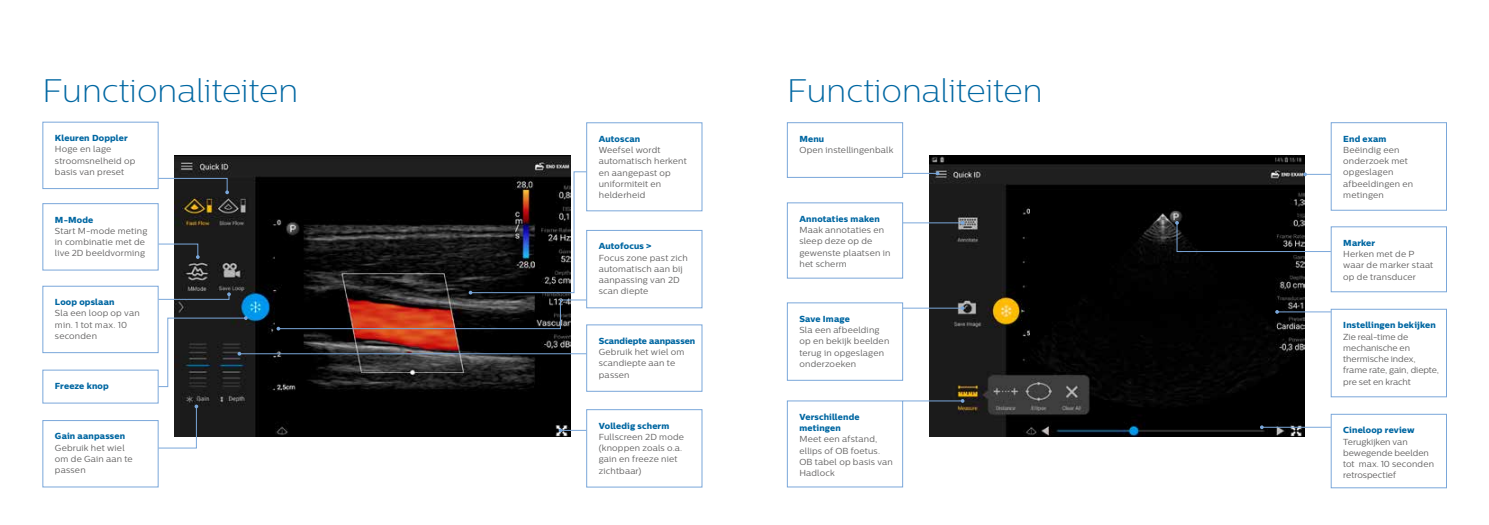
<style>
.page{position:relative;width:1489px;height:525px;background:#fff}
.page>*{position:absolute;margin:0;border:0;box-sizing:border-box;transform-origin:0 0}
.t1{font:32.5px "Centrale Sans X Light";color:#0067a2}
.t2{font:8.75px/11.2px "Centrale Sans";letter-spacing:.02em;color:#646363}
.t3{font:8.75px/11.2px "Centrale Sans X Bold";letter-spacing:.015em;color:#0067a2}
.t4{font:8.75px/11.2px "Centrale Sans";letter-spacing:-.01em;color:#646363}
.t5{font:8.75px/11.2px "Centrale Sans";color:#646363}
.t6{font:8.75px "Centrale Sans X Bold";letter-spacing:-.005em;color:#0067a2}
</style>
<div class="page">
<div style="left:787px;top:202px;width:115px;height:76px;border:1px solid #7aa7da"></div>
<div style="left:787px;top:122px;width:115px;height:56px;border:1px solid #7aa7da"></div>
<div style="left:787px;top:302px;width:115px;height:78px;border:1px solid #7aa7da"></div>
<div style="left:787px;top:400px;width:115px;height:87px;border:1px solid #7aa7da"></div>
<div style="left:1330px;top:122px;width:116px;height:88px;border:1px solid #7aa7da"></div>
<div style="left:1330px;top:309px;width:116px;height:88px;border:1px solid #7aa7da"></div>
<div style="left:1330px;top:414px;width:116px;height:74px;border:1px solid #7aa7da"></div>
<div style="left:1330px;top:226px;width:116px;height:66px;border:1px solid #7aa7da"></div>
<img style="left:929px;top:155px;width:374px;height:281px">
<svg style="left:1303px;top:172px;width:27px;height:4px"></svg>
<hr style="left:1276px;top:311px;width:54px;height:1px;background:#7aa7da">
<hr style="left:1261px;top:426px;width:69px;height:1px;background:#7aa7da">
<svg style="left:1259px;top:425px;width:4px;height:4px"></svg>
<svg style="left:1175px;top:221px;width:156px;height:31px"></svg>
<hr style="left:902px;top:173px;width:35px;height:1px;background:#7aa7da">
<svg style="left:935px;top:171px;width:4px;height:4px"></svg>
<hr style="left:902px;top:222px;width:60px;height:1px;background:#7aa7da">
<hr style="left:902px;top:307px;width:60px;height:1px;background:#7aa7da">
<svg style="left:960px;top:306px;width:4px;height:4px"></svg>
<hr style="left:902px;top:400px;width:60px;height:1px;background:#7aa7da">
<div style="left:586px;top:230px;width:116px;height:78px;border:1px solid #7aa7da"></div>
<div style="left:586px;top:122px;width:116px;height:89px;border:1px solid #7aa7da"></div>
<div style="left:586px;top:324px;width:116px;height:67px;border:1px solid #7aa7da"></div>
<div style="left:586px;top:409px;width:116px;height:78px;border:1px solid #7aa7da"></div>
<img style="left:174px;top:155px;width:396px;height:281px">
<div style="left:43px;top:122px;width:115px;height:67px;border:1px solid #7aa7da"></div>
<div style="left:43px;top:203px;width:115px;height:67px;border:1px solid #7aa7da"></div>
<div style="left:43px;top:369px;width:115px;height:34px;border:1px solid #7aa7da"></div>
<div style="left:43px;top:286px;width:115px;height:67px;border:1px solid #7aa7da"></div>
<div style="left:43px;top:420px;width:115px;height:67px;border:1px solid #7aa7da"></div>
<svg style="left:158px;top:404px;width:40px;height:44px"></svg>
<svg style="left:558px;top:428px;width:28px;height:4px"></svg>
<hr style="left:239px;top:353px;width:347px;height:1px;background:#7aa7da">
<svg style="left:158px;top:178px;width:71px;height:16px"></svg>
<svg style="left:158px;top:316px;width:90px;height:71px;background:#444749"></svg>
<svg style="left:276px;top:171px;width:311px;height:159px;background:#282120"></svg>
<svg style="left:158px;top:243px;width:42px;height:16px"></svg>
<svg style="left:158px;top:292px;width:73px;height:8px"></svg>
<h1 class="t1" style="left:43px;top:72px;width:257px">Functionaliteiten</h1>
<h1 class="t1" style="left:787px;top:72px;width:257px">Functionaliteiten</h1>
<p class="t3" style="left:55px;top:132px;width:74px">Kleuren Doppler</p>
<p class="t2" style="left:55px;top:143px;width:82px">Hoge en lage stroomsnelheid op basis van preset</p>
<p class="t3" style="left:55px;top:213px;width:40px">M-Mode</p>
<p class="t2" style="left:55px;top:225px;width:94px">Start M-mode meting in combinatie met de live 2D beeldvorming</p>
<p class="t3" style="left:55px;top:296px;width:61px">Loop opslaan</p>
<p class="t2" style="left:55px;top:307px;width:86px">Sla een loop op van min. 1 tot max. 10 seconden</p>
<p class="t3" style="left:55px;top:380px;width:55px">Freeze knop</p>
<p class="t3" style="left:55px;top:430px;width:72px">Gain aanpassen</p>
<p class="t2" style="left:55px;top:441px;width:79px">Gebruik het wiel om de Gain aan te passen</p>
<p class="t3" style="left:598px;top:133px;width:43px">Autoscan</p>
<p class="t2" style="left:598px;top:144px;width:89px">Weefsel wordt automatisch herkent en aangepast op uniformiteit en helderheid</p>
<p class="t3" style="left:598px;top:240px;width:54px">Autofocus &gt;</p>
<p class="t2" style="left:598px;top:252px;width:91px">Focus zone past zich automatisch aan bij aanpassing van 2D scan diepte</p>
<p class="t6" style="left:598px;top:335px;width:98px">Scandiepte aanpassen</p>
<p class="t2" style="left:598px;top:346px;width:87px">Gebruik het wiel om scandiepte aan te passen</p>
<p class="t3" style="left:598px;top:419px;width:72px">Volledig scherm</p>
<p class="t2" style="left:598px;top:431px;width:87px">Fullscreen 2D mode (knoppen zoals o.a. gain en freeze niet zichtbaar)</p>
<p class="t3" style="left:799px;top:133px;width:26px">Menu</p>
<p class="t2" style="left:799px;top:144px;width:95px">Open instellingenbalk</p>
<p class="t3" style="left:799px;top:213px;width:82px">Annotaties maken</p>
<p class="t2" style="left:799px;top:224px;width:92px">Maak annotaties en sleep deze op de gewenste plaatsen in het scherm</p>
<p class="t3" style="left:799px;top:313px;width:52px">Save Image</p>
<p class="t2" style="left:799px;top:324px;width:91px">Sla een afbeelding op en bekijk beelden terug in opgeslagen onderzoeken</p>
<p class="t3" style="left:799px;top:411px;width:62px">Verschillende metingen</p>
<p class="t2" style="left:799px;top:433px;width:95px">Meet een afstand, ellips of OB foetus.<br>OB tabel op basis van<br>Hadlock</p>
<p class="t3" style="left:1343px;top:133px;width:45px">End exam</p>
<p class="t2" style="left:1343px;top:144px;width:71px">Beëindig een onderzoek met opgeslagen afbeeldingen en metingen</p>
<p class="t3" style="left:1343px;top:237px;width:33px">Marker</p>
<p class="t2" style="left:1343px;top:248px;width:91px">Herken met de P waar de marker staat op de transducer</p>
<p class="t3" style="left:1343px;top:319px;width:94px">Instellingen bekijken</p>
<p class="t4" style="left:1343px;top:330px;width:97px">Zie real-time de mechanische en thermische index, frame rate, gain, diepte, pre set en kracht</p>
<p class="t3" style="left:1343px;top:424px;width:73px">Cineloop review</p>
<p class="t5" style="left:1343px;top:435px;width:92px">Terugkijken van bewegende beelden tot max. 10 seconden retrospectief</p>
</div>
